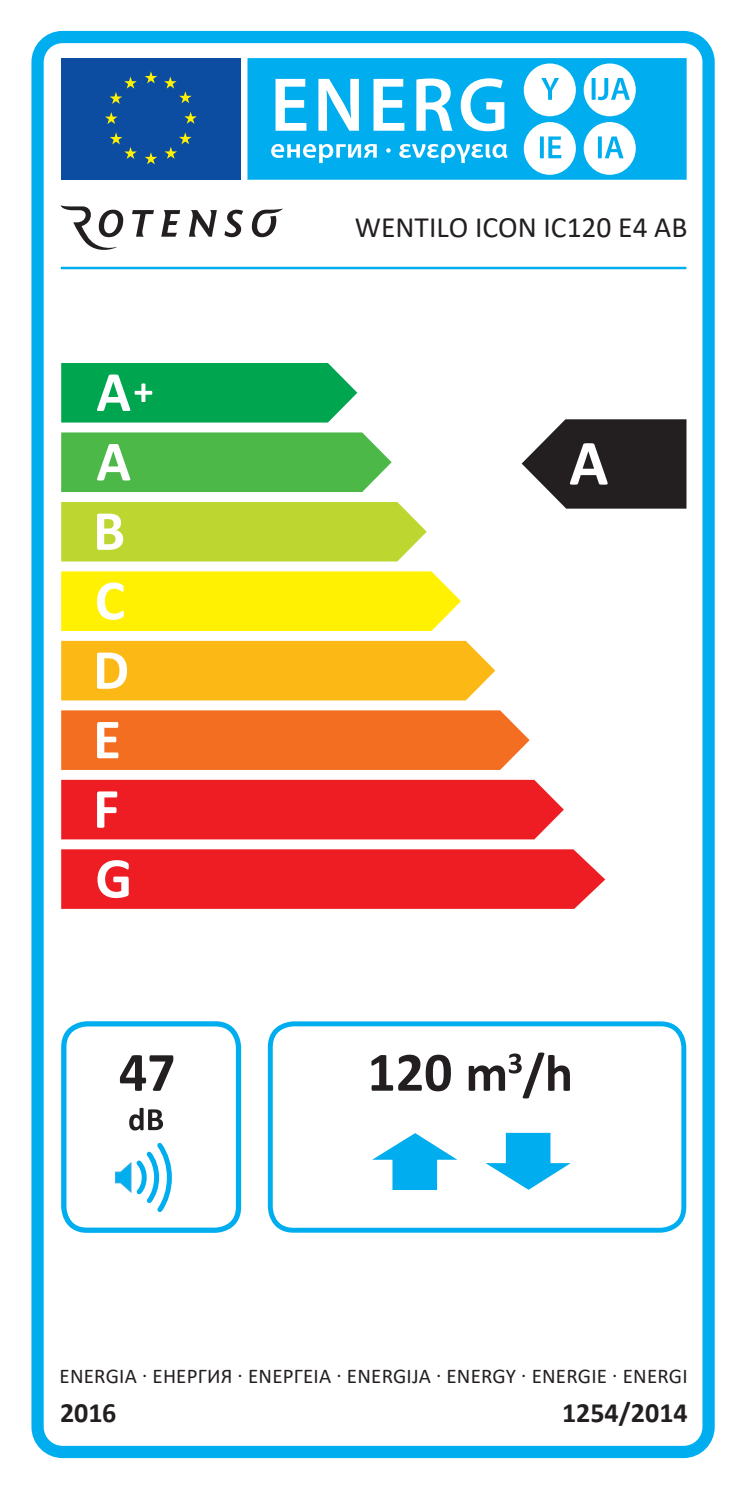
<style>
.page{position:relative;width:745px;height:1489px;background:#fff}
.page>*{position:absolute;margin:0;border:0;box-sizing:border-box;transform-origin:0 0}
.t1{font:700 64.75px "Calibri";color:#fff}
.t2{font:700 56px "Calibri";color:#231f20}
.t3{font:29.4px "Calibri";color:#231f20}
.t4{font:700 28px "Calibri";color:#231f20}
.t5{font:21px "Calibri";letter-spacing:.01em;color:#231f20}
</style>
<div class="page">
<div style="left:61px;top:58px;width:179px;height:122px;background:#0d4da1"></div>
<svg style="left:105px;top:71px;width:92px;height:93px"></svg>
<svg style="left:247px;top:58px;width:439px;height:122px;fill:#00aeef"></svg>
<svg style="left:521px;top:419px;width:165px;height:89px;background:#433f40"></svg>
<div style="left:61px;top:1021px;width:180px;height:211px;border:5px solid #00aeef;border-radius:23px"></div>
<svg style="left:129px;top:1107px;width:34px;height:23px"></svg>
<svg style="left:468px;top:1052px;width:101px;height:46px"></svg>
<svg style="left:114px;top:1142px;width:58px;height:70px"></svg>
<div style="left:268px;top:1021px;width:417px;height:211px;border:5px solid #00aeef;border-radius:23px"></div>
<svg style="left:372px;top:1132px;width:198px;height:57px"></svg>
<div style="left:31px;top:31px;width:683px;height:1426px;border:12px solid #00aeef;border-radius:25px"></div>
<svg style="left:61px;top:363px;width:296px;height:59px;background:#15ac5e"></svg>
<svg style="left:61px;top:571px;width:399px;height:60px;background:#fff110"></svg>
<svg style="left:61px;top:710px;width:468px;height:60px;background:#f3762d"></svg>
<svg style="left:61px;top:432px;width:330px;height:60px;background:#5abd56"></svg>
<svg style="left:61px;top:502px;width:365px;height:59px;background:#c2d83c"></svg>
<div style="left:61px;top:641px;width:434px;height:59px;background:#fcb814"></div>
<div style="left:61px;top:779px;width:502px;height:60px;background:#ee1d23"></div>
<svg style="left:61px;top:849px;width:544px;height:59px;background:#ee282e"></svg>
<hr style="left:61px;top:267px;width:625px;height:2px;background:#00aeef">
<svg style="left:61px;top:205px;width:222px;height:45px"></svg>
<h3 class="t3" style="left:354px;top:207px;width:334px">WENTILO ICON IC120 E4 AB</h3>
<h1 class="t1" style="left:568px;top:417px;width:41px">A</h1>
<h2 class="t2" style="left:119px;top:1032px;width:58px">47</h2>
<h2 class="t2" style="left:367px;top:1032px;width:86px">120</h2>
<p class="t5" style="left:60px;top:1360px;width:629px">ENERGIA · EHEPГИЯ · ENEPГEIA · ENERGIJA · ENERGY · ENERGIE · ENERGI</p>
<h3 class="t4" style="left:60px;top:1392px;width:58px">2016</h3>
<h3 class="t4" style="left:561px;top:1392px;width:127px">1254/2014</h3>
</div>
